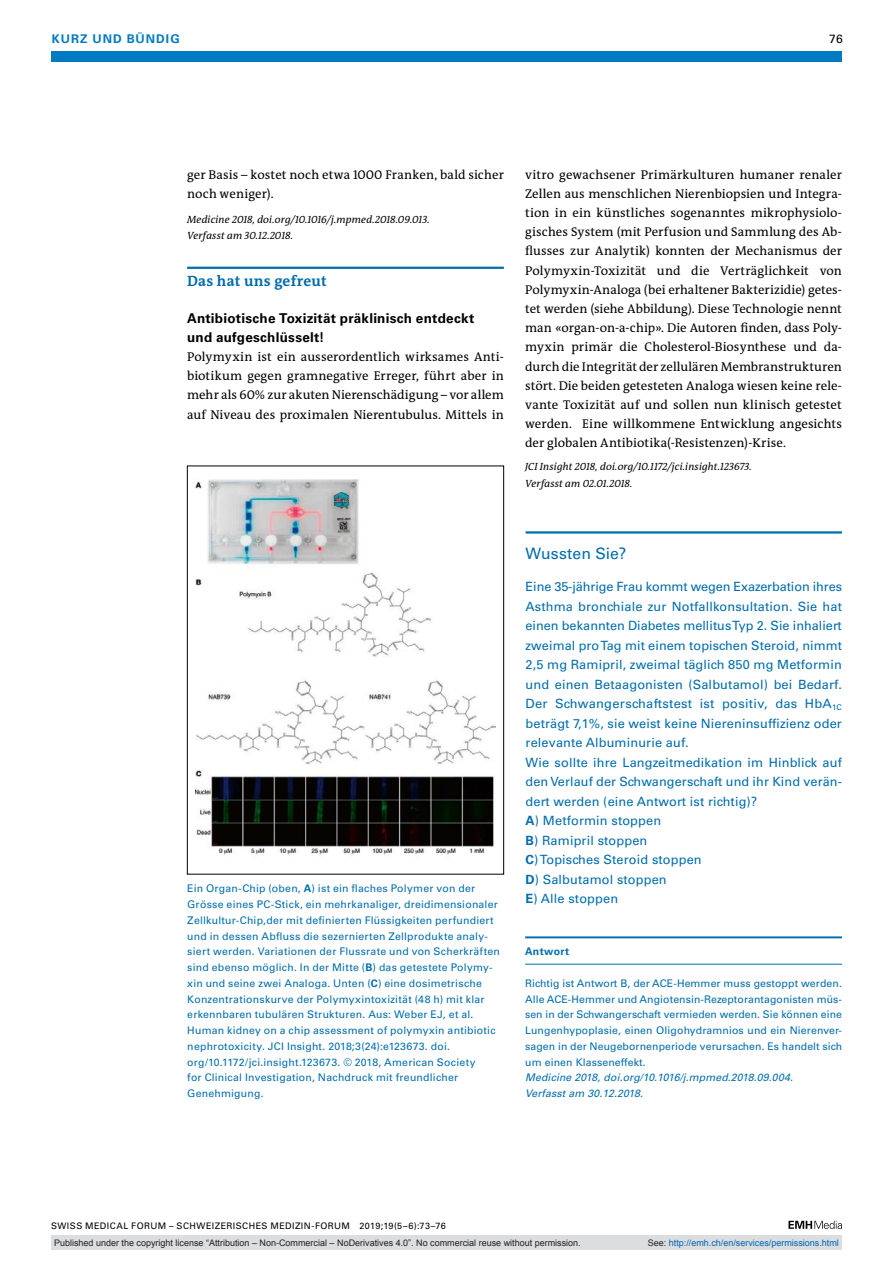
<style>
.page{position:relative;width:893px;height:1263px;background:#fff}
.page>*{position:absolute;margin:0;border:0;box-sizing:border-box;transform-origin:0 0}
.t1{font:15.75px "Univers LT Std";letter-spacing:.005em;color:#006dad}
.t2{font:700 15px "The Antiqua B W7";letter-spacing:.015em;color:#006dad}
.t3{font:700 13.5px/19.2px "Univers LT Std";letter-spacing:.02em;color:#000}
.t4{font:12.75px/19.2px "The Antiqua B W5 Plain";letter-spacing:.005em;color:#000;text-align:justify}
.t5{font:12.75px/19.5px "Univers LT Std";letter-spacing:.01em;color:#006dad}
.t6{font:700 12px "Univers LT Std";color:#007ac2}
.t7{font:12px "Univers LT Std";color:#000}
.t8{font:10.5px/15.8px "Univers LT Std";letter-spacing:.02em;color:#006dad}
.t9{font:italic 10.5px/16.5px "The Antiqua B W5 Plain";letter-spacing:.01em;color:#000}
.t10{font:italic 10.5px/15.8px "Univers LT Std";letter-spacing:.01em;color:#006dad}
.t11{font:700 10.5px "Univers LT Std";letter-spacing:.025em;color:#006dad}
.t12{font:9px "Arial";color:#231f20}
.t13{font:9px "Univers LT Std";letter-spacing:.05em;color:#000}
.t14{font:9px "Arial";color:#0166b3}
.s1{font-weight:700}
.s2{color:#231f20}
</style>
<div class="page">
<div style="left:51px;top:51px;width:791px;height:11px;background:#007ac2"></div>
<svg style="left:788px;top:1221px;width:54px;height:8px"></svg>
<hr style="left:187px;top:267px;width:317px;height:2px;background:#006dad">
<img style="left:196px;top:480px;width:299px;height:375px">
<div style="left:187px;top:466px;width:317px;height:408px;border:1px solid #000"></div>
<hr style="left:525px;top:936px;width:317px;height:2px;background:#006dad">
<hr style="left:525px;top:964px;width:317px;height:1px;background:#006dad">
<hr style="left:526px;top:531px;width:316px;height:3px;background:#006dad">
<div style="left:51px;top:1235px;width:791px;height:15px;background:#dcdddf"></div>
<p class="t6" style="left:52px;top:31px;width:19px">Kurz</p>
<p class="t6" style="left:93px;top:31px;width:11px">und</p>
<p class="t6" style="left:127px;top:31px;width:19px">Bündig</p>
<p class="t7" style="left:829px;top:31px;width:15px">76</p>
<p class="t4" style="left:187px;top:165px;width:318px">ger Basis – kostet noch etwa 1000 Franken, bald sicher noch weniger).</p>
<p class="t9" style="left:187px;top:211px;width:244px">Medicine 2018, doi.org/10.1016/j.mpmed.2018.09.013.<br>Verfasst am 30.12.2018.</p>
<h2 class="t2" style="left:187px;top:272px;width:141px">Das hat uns gefreut</h2>
<p class="t3" style="left:187px;top:308px;width:289px">Antibiotische Toxizität präklinisch entdeckt und aufgeschlüsselt!</p>
<p class="t4" style="left:187px;top:347px;width:318px">Polymyxin ist ein ausserordentlich wirksames Anti&shy;biotikum gegen gramnegative Erreger, führt aber in mehr als 60% zur akuten Nierenschädigung – vor allem auf Niveau des proximalen Nierentubulus. Mittels in</p>
<p class="t4" style="left:525px;top:165px;width:318px">vitro gewachsener Primärkulturen humaner renaler Zellen aus menschlichen Nierenbiopsien und Integra&shy;tion in ein künstliches sogenanntes mikrophysiolo&shy;gisches System (mit Perfusion und Sammlung des Ab&shy;flusses zur Analytik) konnten der Mechanismus der Polymyxin-Toxizität und die Verträglichkeit von Polymyxin-Analoga (bei erhaltener Bakterizidie) getes&shy;tet werden (siehe Abbildung). Diese Technologie nennt man «organ-on-a-chip». Die Autoren finden, dass Poly&shy;myxin primär die Cholesterol-Biosynthese und da&shy;durch die Integrität der zellulären Membranstrukturen stört. Die beiden getesteten Analoga wiesen keine rele&shy;vante Toxizität auf und sollen nun klinisch getestet werden. Eine willkommene Entwicklung angesichts der globalen Antibiotika(-Resistenzen)-Krise.</p>
<p class="t9" style="left:525px;top:459px;width:228px">JCI Insight 2018, doi.org/10.1172/jci.insight.123673.<br>Verfasst am 02.01.2018.</p>
<p class="t8" style="left:187px;top:881px;width:314px">Ein Organ-Chip (oben, <span class="s1">A</span>) ist ein flaches Polymer von der Grösse eines PC-Stick, ein mehrkanaliger, dreidimensionaler Zellkultur-Chip,der mit definierten Flüssigkeiten perfundiert und in dessen Abfluss die sezernierten Zellprodukte analy&shy;siert werden. Variationen der Flussrate und von Scherkräften sind ebenso möglich. In der Mitte (<span class="s1">B</span>) das getestete Polymy&shy;xin und seine zwei Analoga. Unten (<span class="s1">C</span>) eine dosimetrische Konzentrationskurve der Polymyxintoxizität (48 h) mit klar erkennbaren tubulären Strukturen. Aus: Weber EJ, et al.<br>Human kidney on a chip assessment of polymyxin antibiotic nephrotoxicity. JCI Insight. 2018;3(24):e123673. doi. org/10.1172/jci.insight.123673. © 2018, American Society<br>for Clinical Investigation, Nachdruck mit freundlicher Genehmigung.</p>
<h1 class="t1" style="left:526px;top:544px;width:102px">Wussten Sie?</h1>
<p class="t5" style="left:526px;top:577px;width:318px">Eine 35-jährige Frau kommt wegen Exazerbation ihres Asthma bronchiale zur Notfallkonsultation. Sie hat einen bekannten Diabetes mellitus Typ 2. Sie inhaliert zweimal pro Tag mit einem topischen Steroid, nimmt 2,5 mg Ramipril, zweimal täglich 850 mg Metformin und einen Betaagonisten (Salbutamol) bei Bedarf.<br>Der Schwangerschaftstest ist positiv, das HbA<sub>1C </sub>beträgt 7,1%, sie weist keine Niereninsuffizienz oder relevante Albuminurie auf.<br>Wie sollte ihre Langzeitmedikation im Hinblick auf den Verlauf der Schwangerschaft und ihr Kind verän&shy;dert werden (eine Antwort ist richtig)?<br><span class="s1">A</span>) Metformin stoppen<br><span class="s1">B</span>) Ramipril stoppen<br><span class="s1">C</span>) Topisches Steroid stoppen<br><span class="s1">D</span>) Salbutamol stoppen<br><span class="s1">E</span>) Alle stoppen</p>
<p class="t11" style="left:525px;top:945px;width:45px">Antwort</p>
<p class="t8" style="left:525px;top:975px;width:318px;text-align:justify">Richtig ist Antwort B, der ACE-Hemmer muss gestoppt werden.<br>Alle ACE-Hemmer und Angiotensin-Rezeptorantagonisten müs&shy;sen in der Schwangerschaft vermieden werden. Sie können eine Lungenhypoplasie, einen Oligohydramnios und ein Nierenver&shy;sagen in der Neugebornenperiode verursachen. Es handelt sich um einen Klasseneffekt.</p>
<p class="t10" style="left:525px;top:1070px;width:269px">Medicine 2018, doi.org/10.1016/j.mpmed.2018.09.004.<br>Verfasst am 30.12.2018.</p>
<p class="t13" style="left:51px;top:1220px;width:396px">SWISS MEDICAL FORUM – SCHWEIZERISCHES MEDIZIN-FORUM 2019;19(5–6):73–76</p>
<p class="t12" style="left:54px;top:1237px;width:528px">Published under the copyright license “Attribution – Non-Commercial – NoDerivatives 4.0”. No commercial reuse without permission.</p>
<p class="t14" style="left:648px;top:1237px;width:193px"><span class="s2">See:</span> http://emh.ch/en/services/permissions.html</p>
</div>
